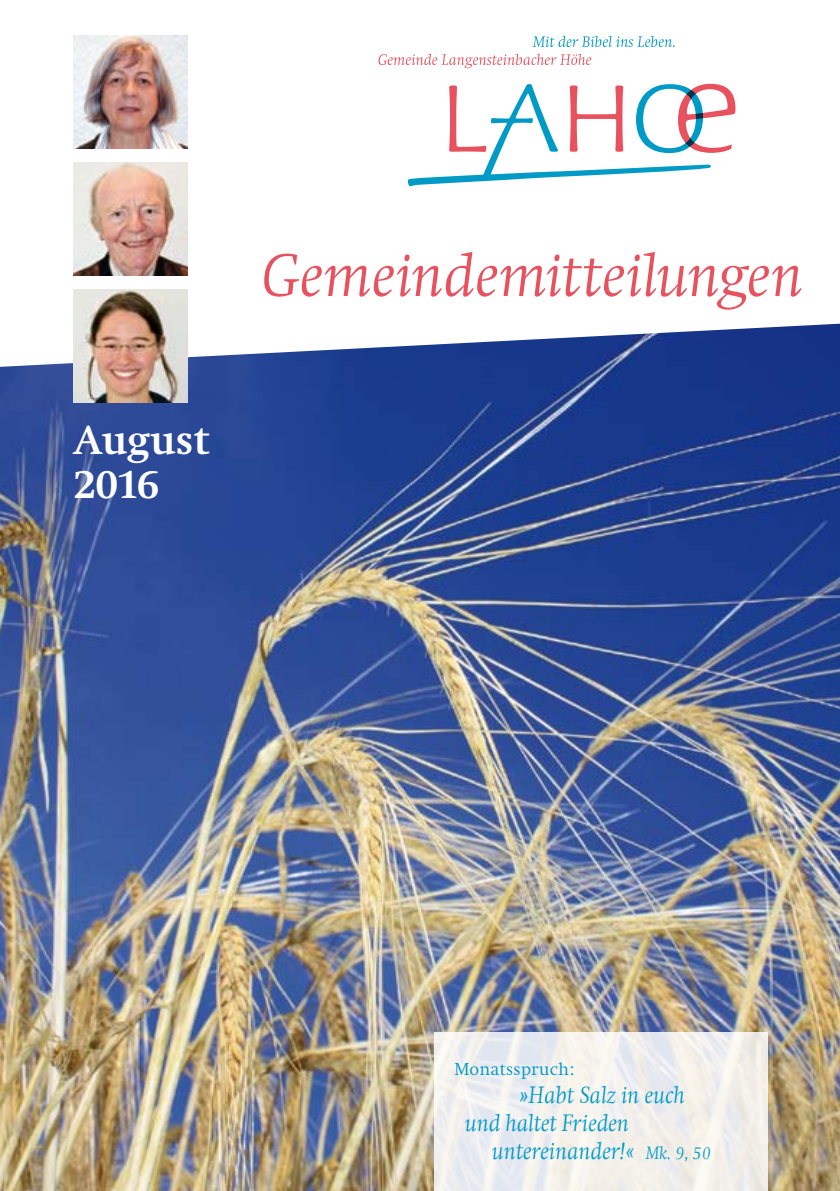
<style>
.page{position:relative;width:840px;height:1191px;background:#fff}
.page>*{position:absolute;margin:0;border:0;box-sizing:border-box;transform-origin:0 0}
.t1{font:italic 300 61.4px "Swift Com";letter-spacing:.005em;color:#e8525f}
.t2{font:700 42px/44px "Swift EF";color:#fff}
.t3{font:italic 300 24px/28px "Swift Com";letter-spacing:.005em;color:#009ac6;scale:.94 1}
.t4{font:300 18px "Swift EF";letter-spacing:.005em;color:#009ac6}
.s1{font-size:18px}
</style>
<div class="page">
<img style="left:0;top:324px;width:839px;height:867px">
<svg style="left:378px;top:54px;width:212px;height:14px"></svg>
<svg style="left:532px;top:36px;width:142px;height:11px"></svg>
<svg style="left:407px;top:84px;width:328px;height:102px"></svg>
<img style="left:73px;top:289px;width:114px;height:114px">
<img style="left:73px;top:35px;width:114px;height:114px">
<img style="left:73px;top:162px;width:114px;height:113px">
<svg style="left:434px;top:1032px;width:333px;height:159px;fill:#f2efee"></svg>
<h2 class="t2" style="left:74px;top:418px;width:137px">August<br>2016</h2>
<h1 class="t1" style="left:262px;top:240px;width:542px">Gemeindemitteilungen</h1>
<p class="t4" style="left:454px;top:1059px;width:121px">Monatsspruch:</p>
<p class="t3" style="left:465px;top:1080px;width:235px;text-indent:54px">»Habt Salz in euch und haltet Frieden</p>
<p class="t3" style="left:492px;top:1136px;width:234px">untereinander!« <span class="s1">Mk. 9, 50</span></p>
</div>
